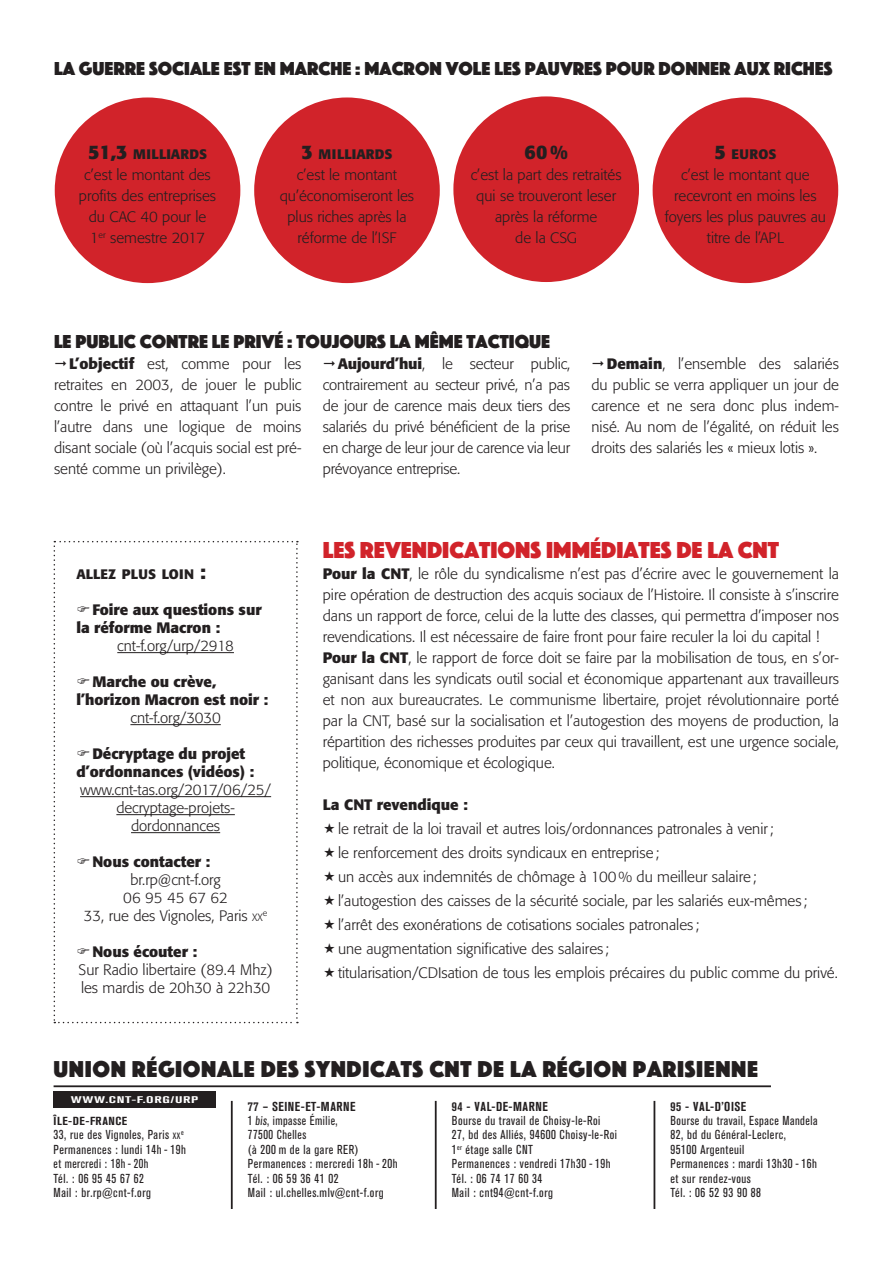
<style>
.page{position:relative;width:893px;height:1263px;background:#fff}
.page>*{position:absolute;margin:0;border:0;box-sizing:border-box;transform-origin:0 0}
.inter{font:24px "Phosphate Solid";color:#d1232a}
.t1{font:23.85px "Phosphate Solid";letter-spacing:.025em;color:#231f20}
.inter-2{font:19.5px "Phosphate Solid";color:#231f20}
.inter_2{font:700 19.5px "Formata";color:#231f20}
.inter_2-2{font:300 15px/21px "Formata";color:#231f20;text-align:justify}
.more{font:300 15px/18px "Formata";color:#231f20;text-align:center}
.more-2{font:700 15px/18px "Formata";color:#231f20}
.inter_2-3{font:700 13.65px "Formata";color:#231f20}
.t2{font:condensed 12.9px/14.4px "Akzidenz Grotesk BQ";letter-spacing:.04em;color:#231f20}
.t3{font:condensed 12.9px/14.4px "Akzidenz Grotesk BQ";letter-spacing:.04em;color:#231f20;scale:.96 1}
.t4{font:700 condensed 12.9px "Akzidenz Grotesk BQ";letter-spacing:.04em;color:#231f20}
.t5{font:condensed 12.9px "Akzidenz Grotesk BQ";letter-spacing:.04em;color:#231f20;scale:.95 1}
.t6{font:700 condensed 11.55px "Akzidenz Grotesk BQ";letter-spacing:.04em;color:#231f20;scale:1.11 1}
.t7{font:700 condensed 9.6px "Akzidenz Grotesk BQ";letter-spacing:.04em;color:#fff;scale:1.62 1}
.more-3{font:300 8.7px "Formata";color:#231f20}
.t8{font:condensed 7.5px "Akzidenz Grotesk BQ";color:#231f20}
.s1{font-size:19.5px}
.s2{font-weight:700}
.s3{font-size:10.5px}
.s4{font-size:9px}
</style>
<div class="page">
<hr style="left:54px;top:1085px;width:717px;height:2px;background:#231f20">
<hr style="left:231px;top:1101px;width:2px;height:108px;background:#231f20">
<hr style="left:435px;top:1101px;width:2px;height:108px;background:#231f20">
<hr style="left:653px;top:1101px;width:2px;height:108px;background:#231f20">
<div style="left:54px;top:1091px;width:162px;height:16px;background:#231f20"></div>
<div style="left:55px;top:97px;width:185px;height:186px;background:#d1232a;border-radius:50%"></div>
<div style="left:254px;top:97px;width:186px;height:186px;background:#d1232a;border-radius:50%"></div>
<div style="left:653px;top:97px;width:185px;height:186px;background:#d1232a;border-radius:50%"></div>
<div style="left:453px;top:96px;width:186px;height:186px;background:#d1232a;border-radius:50%"></div>
<svg style="left:54px;top:541px;width:244px;height:482px"></svg>
<p class="inter-2" style="left:54px;top:55px;width:780px">LA GUERRE SOCIALE EST EN MARCHE : MACRON VOLE LES PAUVRES POUR DONNER AUX RICHES</p>
<p class="inter_2-3" style="left:88px;top:146px;width:121px"><span class="s1">51,3</span> MILLIARDS</p>
<p class="inter_2-2" style="left:79px;top:164px;width:139px;text-align:center">c’est le montant des profits des entreprises du CAC 40 pour le<br>1<sup>er</sup> semestre 2017</p>
<p class="inter_2-3" style="left:301px;top:146px;width:93px"><span class="s1">3</span> MILLIARDS</p>
<p class="inter_2-2" style="left:280px;top:164px;width:136px;text-align:center">c’est le montant qu’économiseront les plus riches après la réforme de l’ISF</p>
<p class="inter_2" style="left:524px;top:140px;width:45px">60%</p>
<p class="inter_2-2" style="left:471px;top:164px;width:153px;text-align:center">c’est la part des retraités qui se trouveront leser après la réforme<br>de la CSG</p>
<p class="inter_2-3" style="left:715px;top:146px;width:63px"><span class="s1">5</span> EUROS</p>
<p class="inter_2-2" style="left:665px;top:164px;width:163px;text-align:center">c’est le montant que recevront en moins les foyers les plus pauvres au titre de l’APL</p>
<p class="inter-2" style="left:54px;top:328px;width:498px">LE PUBLIC CONTRE LE PRIVÉ : TOUJOURS LA MÊME TACTIQUE</p>
<p class="inter_2-2" style="left:54px;top:353px;width:249px;text-indent:15px"><span class="s2">L’objectif</span> est, comme pour les retraites en 2003, de jouer le public contre le privé en attaquant l’un puis l’autre dans une logique de moins disant sociale (où l’acquis social est pré&shy;senté comme un privilège).</p>
<p class="inter_2-2" style="left:323px;top:353px;width:249px;text-indent:15px"><span class="s2">Aujourd’hui</span>, le secteur public, contrairement au secteur privé, n’a pas de jour de carence mais deux tiers des salariés du privé bénéficient de la prise en charge de leur jour de carence via leur prévoyance entreprise.</p>
<p class="inter_2-2" style="left:591px;top:353px;width:249px;text-indent:15px"><span class="s2">Demain</span>, l’ensemble des salariés du public se verra appliquer un jour de carence et ne sera donc plus indem&shy;nisé. Au nom de l’égalité, on réduit les droits des salariés les « mieux lotis ».</p>
<p class="inter_2-3" style="left:76px;top:566px;width:131px">ALLEZ PLUS LOIN <span class="s1">:</span></p>
<p class="more-2" style="left:76px;top:601px;width:187px;text-indent:16px">Foire aux questions sur la réforme Macron :</p>
<p class="more" style="left:117px;top:637px;width:118px">cnt-f.org/urp/2918</p>
<p class="more-2" style="left:76px;top:673px;width:193px;text-indent:16px">Marche ou crève, l’horizon Macron est noir :</p>
<p class="more" style="left:130px;top:709px;width:92px">cnt-f.org/3030</p>
<p class="more-2" style="left:76px;top:745px;width:179px;text-align:center">Décryptage du projet d’ordonnances (vidéos) :</p>
<p class="more" style="left:80px;top:781px;width:193px">www.cnt-tas.org/2017/06/25/ decryptage-projets&shy;dordonnances</p>
<p class="more-2" style="left:92px;top:853px;width:119px">Nous contacter :</p>
<p class="more" style="left:130px;top:871px;width:92px">br.rp@cnt-f.org</p>
<p class="more" style="left:123px;top:889px;width:106px">06 95 45 67 62</p>
<p class="more" style="left:84px;top:907px;width:180px">33, rue des Vignoles, Paris <span class="s3">xx</span></p>
<p class="more-3" style="left:263px;top:908px;width:6px">e</p>
<p class="more-2" style="left:92px;top:943px;width:106px">Nous écouter :</p>
<p class="more" style="left:79px;top:961px;width:196px;text-align:left">Sur Radio libertaire (89.4 Mhz) les mardis de 20h30 à 22h30</p>
<p class="inter" style="left:323px;top:533px;width:458px">LES REVENDICATIONS IMMÉDIATES DE LA CNT</p>
<p class="inter_2-2" style="left:323px;top:563px;width:518px"><span class="s2">Pour la CNT</span>, le rôle du syndicalisme n’est pas d’écrire avec le gouvernement la pire opération de destruction des acquis sociaux de l’Histoire. Il consiste à s’inscrire dans un rapport de force, celui de la lutte des classes, qui permettra d’imposer nos revendications. Il est nécessaire de faire front pour faire reculer la loi du capital !</p>
<p class="inter_2-2" style="left:323px;top:647px;width:518px"><span class="s2">Pour la CNT</span>, le rapport de force doit se faire par la mobilisation de tous, en s’or&shy;ganisant dans les syndicats outil social et économique appartenant aux travailleurs et non aux bureaucrates. Le communisme libertaire, projet révolutionnaire porté par la CNT, basé sur la socialisation et l’autogestion des moyens de production, la répartition des richesses produites par ceux qui travaillent, est une urgence sociale, politique, économique et écologique.</p>
<p class="more-2" style="left:323px;top:796px;width:147px">La CNT revendique :</p>
<p class="inter_2-2" style="left:338px;top:818px;width:437px">le retrait de la loi travail et autres lois/ordonnances patronales à venir;</p>
<p class="inter_2-2" style="left:338px;top:842px;width:323px">le renforcement des droits syndicaux en entreprise;</p>
<p class="inter_2-2" style="left:338px;top:866px;width:420px">un accès aux indemnités de chômage à 100% du meilleur salaire;</p>
<p class="inter_2-2" style="left:338px;top:890px;width:471px">l’autogestion des caisses de la sécurité sociale, par les salariés eux-mêmes ;</p>
<p class="inter_2-2" style="left:338px;top:914px;width:363px">l’arrêt des exonérations de cotisations sociales patronales ;</p>
<p class="inter_2-2" style="left:338px;top:938px;width:273px">une augmentation significative des salaires ;</p>
<p class="inter_2-2" style="left:338px;top:962px;width:501px">titularisation/CDIsation de tous les emplois précaires du public comme du privé.</p>
<p class="t1" style="left:54px;top:1052px;width:706px">UNION RÉGIONALE DES SYNDICATS CNT DE LA RÉGION PARISIENNE</p>
<p class="t7" style="left:71px;top:1094px;width:80px">WWW.CNT-F.ORG/URP</p>
<p class="t4" style="left:248px;top:1099px;width:109px">77 – SEINE-ET-MARNE</p>
<p class="t3" style="left:248px;top:1113px;width:157px">1 bis, impasse Émilie,<br>77500 Chelles<br>(à 200 m de la gare RER)<br>Permanences : mercredi 18h - 20h</p>
<p class="t2" style="left:248px;top:1171px;width:92px">Tél. : 06 59 36 41 02</p>
<p class="t2" style="left:248px;top:1185px;width:137px">Mail : ul.chelles.mlv@cnt-f.org</p>
<p class="t4" style="left:670px;top:1099px;width:77px">95 - VAL-D’OISE</p>
<p class="t2" style="left:670px;top:1113px;width:149px">Bourse du travail, Espace Mandela</p>
<p class="t2" style="left:670px;top:1128px;width:117px">82, bd du Général-Leclerc,<br>95100 Argenteuil</p>
<p class="t2" style="left:670px;top:1157px;width:148px">Permanences : mardi 13h30 - 16h et sur rendez-vous<br>Tél. : 06 52 93 90 88</p>
<p class="t4" style="left:452px;top:1099px;width:97px">94 - VAL-DE-MARNE</p>
<p class="t2" style="left:452px;top:1113px;width:150px">Bourse du travail de Choisy-le-Roi</p>
<p class="t2" style="left:452px;top:1128px;width:167px">27, bd des Alliés, 94600 Choisy-le-Roi<br>1<sup>er</sup> étage salle CNT</p>
<p class="t2" style="left:452px;top:1157px;width:160px">Permanences : vendredi 17h30 - 19h</p>
<p class="t2" style="left:452px;top:1171px;width:92px">Tél. : 06 74 17 60 34</p>
<p class="t2" style="left:452px;top:1185px;width:103px">Mail : cnt94@cnt-f.org</p>
<p class="t6" style="left:54px;top:1114px;width:68px">ÎLE-DE-FRANCE</p>
<p class="t2" style="left:54px;top:1128px;width:128px">33, rue des Vignoles, Paris <span class="s4">xx</span></p>
<p class="t8" style="left:181px;top:1128px;width:4px">e</p>
<p class="t2" style="left:54px;top:1142px;width:134px">Permanences : lundi 14h - 19h</p>
<p class="t5" style="left:54px;top:1156px;width:101px">et mercredi : 18h - 20h</p>
<p class="t2" style="left:54px;top:1171px;width:92px">Tél. : 06 95 45 67 62</p>
<p class="t2" style="left:54px;top:1185px;width:99px">Mail : br.rp@cnt-f.org</p>
</div>
